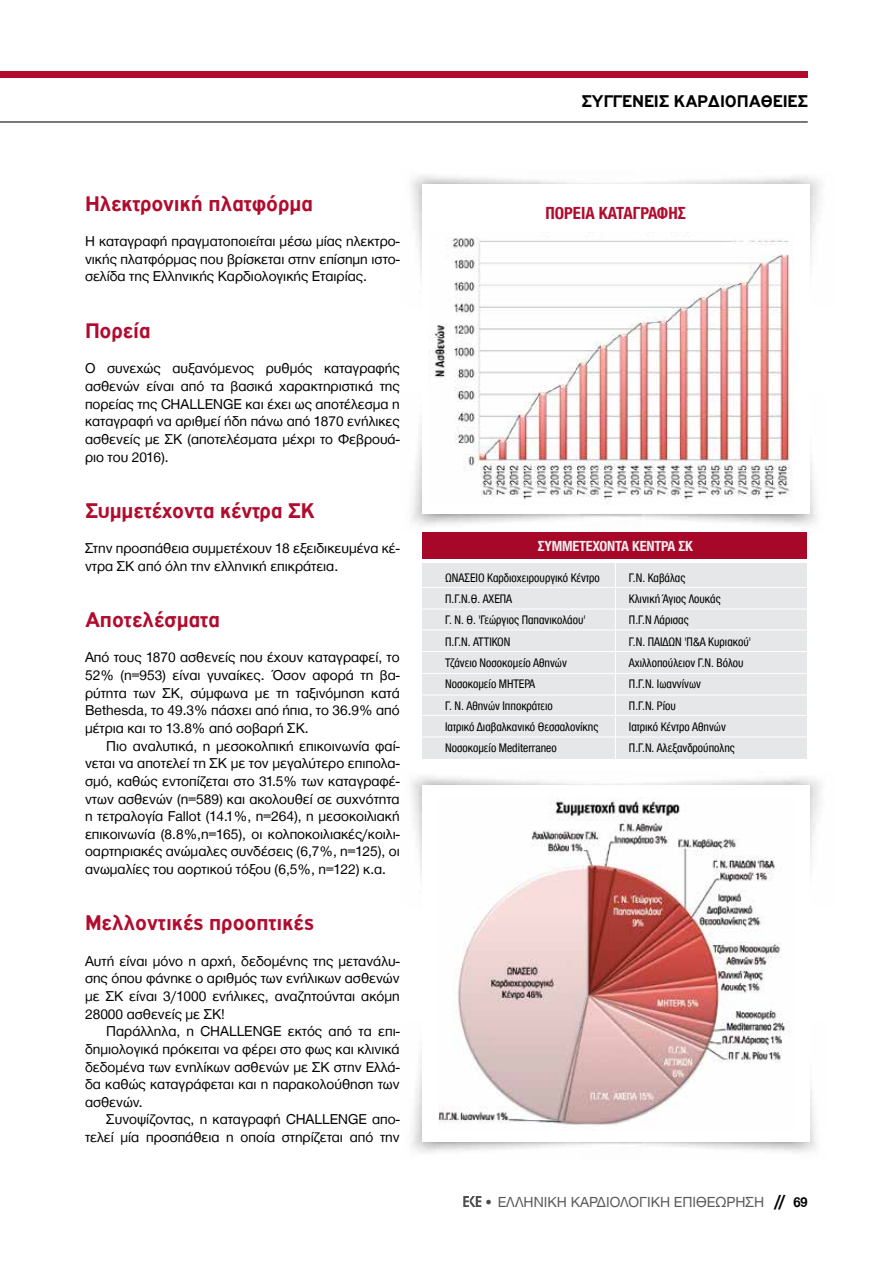
<style>
.page{position:relative;width:893px;height:1263px;background:#fff}
.page>*{position:absolute;margin:0;border:0;box-sizing:border-box;transform-origin:0 0}
.t1{font:700 22.5px "PF Highway Gothic";letter-spacing:-.005em;color:#b10b2d}
.t2{font:700 18px "PF Highway Gothic";color:#000}
.t3{font:700 condensed 18px "Helvetica Neue Greek";color:#b10b2d}
.t4{font:15px "Helvetica Neue Greek";color:#58595b}
.t5{font:700 condensed 15px "Helvetica Neue Greek";letter-spacing:-.01em;color:#f0ecee}
.t6{font:14.7px/17.7px "Helvetica Neue Greek";color:#000;text-align:justify}
.t7{font:condensed 12.75px/21.3px "Helvetica Neue Greek";color:#000}
.s1{color:#4d4d4f}
.s2{font-family:"Futura TGR";font-weight:700;font-size:16.5px;color:#000}
.s3{font-weight:700;color:#000}
</style>
<div class="page">
<svg style="left:463px;top:1196px;width:18px;height:11px"></svg>
<div style="left:0;top:72px;width:808px;height:6px;background:#b10b2d"></div>
<hr style="left:0;top:121px;width:808px;height:1px;background:#000">
<div style="left:423px;top:184px;width:387px;height:329px;background:#fff"></div>
<img style="left:429px;top:236px;width:362px;height:265px">
<div style="left:422px;top:533px;width:385px;height:26px;background:#a70829"></div>
<div style="left:422px;top:564px;width:384px;height:195px;background:#e6e7e8"></div>
<hr style="left:421px;top:587px;width:387px;height:1px;background:#fff">
<hr style="left:421px;top:629px;width:387px;height:1px;background:#fff">
<hr style="left:421px;top:673px;width:387px;height:1px;background:#fff">
<hr style="left:421px;top:715px;width:387px;height:1px;background:#fff">
<hr style="left:421px;top:609px;width:387px;height:1px;background:#fff">
<hr style="left:421px;top:651px;width:387px;height:1px;background:#fff">
<hr style="left:421px;top:694px;width:387px;height:1px;background:#fff">
<hr style="left:421px;top:736px;width:387px;height:1px;background:#fff">
<hr style="left:615px;top:560px;width:1px;height:199px;background:#fff">
<div style="left:423px;top:784px;width:387px;height:357px;background:#fff"></div>
<img style="left:438px;top:799px;width:350px;height:326px">
<h1 class="t1" style="left:85px;top:191px;width:229px">Ηλεκτρονική πλατφόρμα</h1>
<p class="t6" style="left:85px;top:232px;width:316px">Η καταγραφή πραγματοποιείται μέσω μίας ηλεκτρο&shy;νικής πλατφόρμας που βρίσκεται στην επίσημη ιστο&shy;σελίδα της Ελληνικής Καρδιολογικής Εταιρίας.</p>
<h1 class="t1" style="left:85px;top:319px;width:67px">Πορεία</h1>
<p class="t6" style="left:85px;top:360px;width:316px">Ο συνεχώς αυξανόμενος ρυθμός καταγραφής ασθενών είναι από τα βασικά χαρακτηριστικά της πορείας της CHALLENGE και έχει ως αποτέλεσμα η καταγραφή να αριθμεί ήδη πάνω από 1870 ενήλικες ασθενείς με ΣΚ (αποτελέσματα μέχρι το Φεβρουά&shy;ριο του 2016).</p>
<h1 class="t1" style="left:85px;top:498px;width:232px">Συμμετέχοντα κέντρα ΣΚ</h1>
<p class="t6" style="left:85px;top:539px;width:316px">Στην προσπάθεια συμμετέχουν 18 εξειδικευμένα κέ&shy;ντρα ΣΚ από όλη την ελληνική επικράτεια.</p>
<h1 class="t1" style="left:85px;top:607px;width:136px">Αποτελέσματα</h1>
<p class="t6" style="left:85px;top:649px;width:316px">Από τους 1870 ασθενείς που έχουν καταγραφεί, το 52% (n=953) είναι γυναίκες. Όσον αφορά τη βα&shy;ρύτητα των ΣΚ, σύμφωνα με τη ταξινόμηση κατά Bethesda, το 49.3% πάσχει από ήπια, το 36.9% από μέτρια και το 13.8% από σοβαρή ΣΚ.</p>
<p class="t6" style="left:85px;top:737px;width:316px;text-indent:21px">Πιο αναλυτικά, η μεσοκολπική επικοινωνία φαί&shy;νεται να αποτελεί τη ΣΚ με τον μεγαλύτερο επιπολα&shy;σμό, καθώς εντοπίζεται στο 31.5% των καταγραφέ&shy;ντων ασθενών (n=589) και ακολουθεί σε συχνότητα η τετραλογία Fallot (14.1%, n=264), η μεσοκοιλιακή επικοινωνία (8.8%,n=165), οι κολποκοιλιακές/κοιλι&shy;οαρτηριακές ανώμαλες συνδέσεις (6,7%, n=125), οι ανωμαλίες του αορτικού τόξου (6,5%, n=122) κ.α.</p>
<h1 class="t1" style="left:85px;top:911px;width:231px">Μελλοντικές προοπτικές</h1>
<p class="t6" style="left:85px;top:952px;width:316px">Αυτή είναι μόνο η αρχή, δεδομένης της μετανάλυ&shy;σης όπου φάνηκε ο αριθμός των ενήλικων ασθενών με ΣΚ είναι 3/1000 ενήλικες, αναζητούνται ακόμη 28000 ασθενείς με ΣΚ!</p>
<p class="t6" style="left:85px;top:1022px;width:316px;text-indent:21px">Παράλληλα, η CHALLENGE εκτός από τα επι&shy;δημιολογικά πρόκειται να φέρει στο φως και κλινικά δεδομένα των ενηλίκων ασθενών με ΣΚ στην Ελλά&shy;δα καθώς καταγράφεται και η παρακολούθηση των ασθενών.</p>
<p class="t6" style="left:85px;top:1111px;width:316px;text-align:right">Συνοψίζοντας, η καταγραφή CHALLENGE απο&shy;τελεί μία προσπάθεια η οποία στηρίζεται από την</p>
<p class="t2" style="left:581px;top:91px;width:228px">ΣΥΓΓΕΝΕΙΣ ΚΑΡΔΙΟΠΑΘΕΙΕΣ</p>
<p class="t3" style="left:545px;top:204px;width:142px">ΠΟΡΕΙΑ ΚΑΤΑΓΡΑΦΗΣ</p>
<p class="t5" style="left:538px;top:538px;width:157px">Συμμετέχοντα κέντρα ΣΚ</p>
<p class="t7" style="left:445px;top:567px;width:156px">ΩΝΑΣΕΙΟ Καρδιοχειρουργικό Κέντρο<br>Π.Γ.Ν.Θ. ΑΧΕΠΑ<br>Γ. N. Θ. 'Γεώργιος Παπανικολάου'<br>Π.Γ.Ν. ΑΤΤΙΚΟΝ<br>Τζάνειο Νοσοκομείο Αθηνών<br>Νοσοκομείο ΜΗΤΕΡΑ<br>Γ. Ν. Αθηνών Ιπποκράτειο<br>Ιατρικό Διαβαλκανικό Θεσσαλονίκης<br>Νοσοκομείο Mediterraneo</p>
<p class="t7" style="left:629px;top:567px;width:124px">Γ.Ν. Καβάλας<br>Κλινική Άγιος Λουκάς<br>Π.Γ.Ν Λάρισας<br>Γ.Ν. ΠΑΙΔΩΝ 'Π&amp;Α Κυριακού'<br>Αχιλλοπούλειον Γ.Ν. Βόλου<br>Π.Γ.Ν. Ιωαννίνων<br>Π.Γ.Ν. Ρίου<br>Ιατρικό Κέντρο Αθηνών<br>Π.Γ.Ν. Αλεξανδρούπολης</p>
<p class="t4" style="left:484px;top:1194px;width:325px"><span class="s1">•</span> EΛΛΗΝΙΚΗ ΚΑΡΔΙΟΛΟΓΙΚΗ ΕΠΙΘΕΩΡΗΣΗ <span class="s2">//</span> <span class="s3">69</span></p>
</div>
